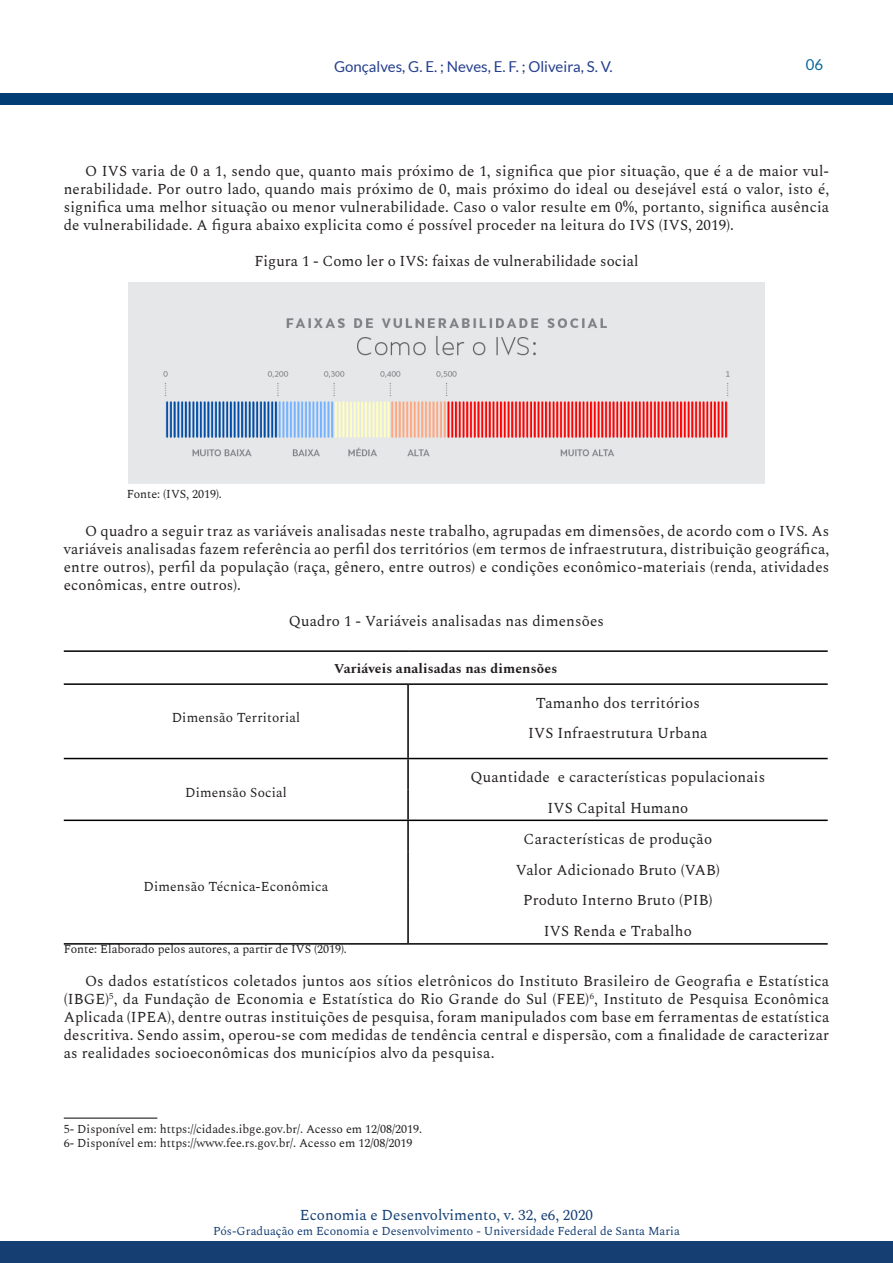
<style>
.page{position:relative;width:893px;height:1263px;background:#fff}
.page>*{position:absolute;margin:0;border:0;box-sizing:border-box;transform-origin:0 0}
.TextoCORRIDO{font:15px/18px "Spectral";letter-spacing:.01em;color:#231f20;text-align:justify}
.texto_TABELA{font:15px "Spectral";letter-spacing:.01em;color:#231f20}
.Título_FIGURA{font:15px "Spectral";color:#231f20}
.t1{font:15px "Lato";color:#253f8e}
.LegendaTABELA{font:15px "Spectral";letter-spacing:.01em;color:#231f20}
.t2{font:15px "Spectral";color:#153f73}
.t3{font:15px "Lato";color:#056699}
.texto_TABELA-2{font:13.5px "Spectral";letter-spacing:.01em;color:#231f20}
.tabela_1linha{font:700 13.5px "Spectral";letter-spacing:.01em;color:#231f20}
.NotadeRODAPÉ{font:12px "Spectral";color:#231f20}
.t4{font:12px "Spectral";color:#153f73}
</style>
<div class="page">
<div style="left:0;top:94px;width:893px;height:11px;background:#003d75"></div>
<div style="left:0;top:1242px;width:893px;height:21px;background:#153f73"></div>
<img style="left:128px;top:283px;width:637px;height:201px">
<hr style="left:64px;top:650px;width:344px;height:2px;background:#000">
<hr style="left:408px;top:650px;width:420px;height:2px;background:#000">
<hr style="left:64px;top:683px;width:344px;height:2px;background:#000">
<hr style="left:408px;top:683px;width:420px;height:2px;background:#000">
<hr style="left:407px;top:685px;width:2px;height:30px;background:#000">
<hr style="left:407px;top:715px;width:2px;height:43px;background:#000">
<hr style="left:64px;top:758px;width:344px;height:1px;background:#000">
<hr style="left:408px;top:758px;width:420px;height:1px;background:#000">
<hr style="left:407px;top:759px;width:2px;height:30px;background:#000">
<hr style="left:407px;top:789px;width:2px;height:30px;background:#000">
<hr style="left:64px;top:819px;width:344px;height:2px;background:#000">
<hr style="left:408px;top:819px;width:420px;height:2px;background:#000">
<hr style="left:407px;top:821px;width:2px;height:30px;background:#000">
<hr style="left:407px;top:851px;width:2px;height:31px;background:#000">
<hr style="left:407px;top:882px;width:2px;height:31px;background:#000">
<hr style="left:407px;top:913px;width:2px;height:30px;background:#000">
<hr style="left:64px;top:943px;width:344px;height:2px;background:#000">
<hr style="left:408px;top:943px;width:420px;height:2px;background:#000">
<hr style="left:64px;top:1117px;width:93px;height:2px;background:#231f20">
<p class="t1" style="left:334px;top:58px;width:280px">Gonçalves, G. E. ; Neves, E. F. ; Oliveira, S. V.</p>
<p class="t3" style="left:806px;top:56px;width:19px">06</p>
<p class="TextoCORRIDO" style="left:64px;top:161px;width:767px;text-indent:21px">O IVS varia de 0 a 1, sendo que, quanto mais próximo de 1, significa que pior situação, que é a de maior vul&shy;nerabilidade. Por outro lado, quando mais próximo de 0, mais próximo do ideal ou desejável está o valor, isto é, significa uma melhor situação ou menor vulnerabilidade. Caso o valor resulte em 0%, portanto, significa ausência de vulnerabilidade. A figura abaixo explicita como é possível proceder na leitura do IVS (IVS, 2019).</p>
<p class="Título_FIGURA" style="left:254px;top:250px;width:386px">Figura 1 - Como ler o IVS: faixas de vulnerabilidade social</p>
<p class="NotadeRODAPÉ" style="left:127px;top:486px;width:97px">Fonte: (IVS, 2019).</p>
<p class="TextoCORRIDO" style="left:64px;top:521px;width:767px;text-indent:21px">O quadro a seguir traz as variáveis analisadas neste trabalho, agrupadas em dimensões, de acordo com o IVS. As variáveis analisadas fazem referência ao perfil dos territórios (em termos de infraestrutura, distribuição geográfica, entre outros), perfil da população (raça, gênero, entre outros) e condições econômico-materiais (renda, atividades econômicas, entre outros).</p>
<p class="LegendaTABELA" style="left:289px;top:610px;width:317px">Quadro 1 - Variáveis analisadas nas dimensões</p>
<p class="tabela_1linha" style="left:334px;top:659px;width:225px">Variáveis analisadas nas dimensões</p>
<p class="texto_TABELA-2" style="left:172px;top:708px;width:130px">Dimensão Territorial</p>
<p class="texto_TABELA" style="left:536px;top:692px;width:166px">Tamanho dos territórios</p>
<p class="texto_TABELA" style="left:528px;top:722px;width:181px">IVS Infraestrutura Urbana</p>
<p class="texto_TABELA-2" style="left:185px;top:782px;width:103px">Dimensão Social</p>
<p class="texto_TABELA-2" style="left:143px;top:876px;width:187px">Dimensão Técnica-Econômica</p>
<p class="texto_TABELA" style="left:470px;top:766px;width:296px">Quantidade e características populacionais</p>
<p class="texto_TABELA" style="left:547px;top:797px;width:142px">IVS Capital Humano</p>
<p class="texto_TABELA" style="left:524px;top:828px;width:190px">Características de produção</p>
<p class="texto_TABELA" style="left:516px;top:859px;width:206px">Valor Adicionado Bruto (VAB)</p>
<p class="texto_TABELA" style="left:523px;top:890px;width:191px">Produto Interno Bruto (PIB)</p>
<p class="texto_TABELA" style="left:544px;top:920px;width:149px">IVS Renda e Trabalho</p>
<p class="NotadeRODAPÉ" style="left:64px;top:940px;width:285px">Fonte: Elaborado pelos autores, a partir de IVS (2019).</p>
<p class="TextoCORRIDO" style="left:64px;top:971px;width:767px;text-indent:21px">Os dados estatísticos coletados juntos aos sítios eletrônicos do Instituto Brasileiro de Geografia e Estatística (IBGE)<sup>5</sup>, da Fundação de Economia e Estatística do Rio Grande do Sul (FEE)<sup>6</sup>, Instituto de Pesquisa Econômica Aplicada (IPEA), dentre outras instituições de pesquisa, foram manipulados com base em ferramentas de estatística descritiva. Sendo assim, operou-se com medidas de tendência central e dispersão, com a finalidade de caracterizar as realidades socioeconômicas dos municípios alvo da pesquisa.</p>
<p class="NotadeRODAPÉ" style="left:64px;top:1120px;width:360px">5- Disponível em: https://cidades.ibge.gov.br/. Acesso em 12/08/2019.</p>
<p class="NotadeRODAPÉ" style="left:64px;top:1134px;width:350px">6- Disponível em: https://www.fee.rs.gov.br/. Acesso em 12/08/2019</p>
<p class="t2" style="left:300px;top:1204px;width:294px">Economia e Desenvolvimento, v. 32, e6, 2020</p>
<p class="t4" style="left:213px;top:1222px;width:468px">Pós-Graduação em Economia e Desenvolvimento - Universidade Federal de Santa Maria</p>
</div>
